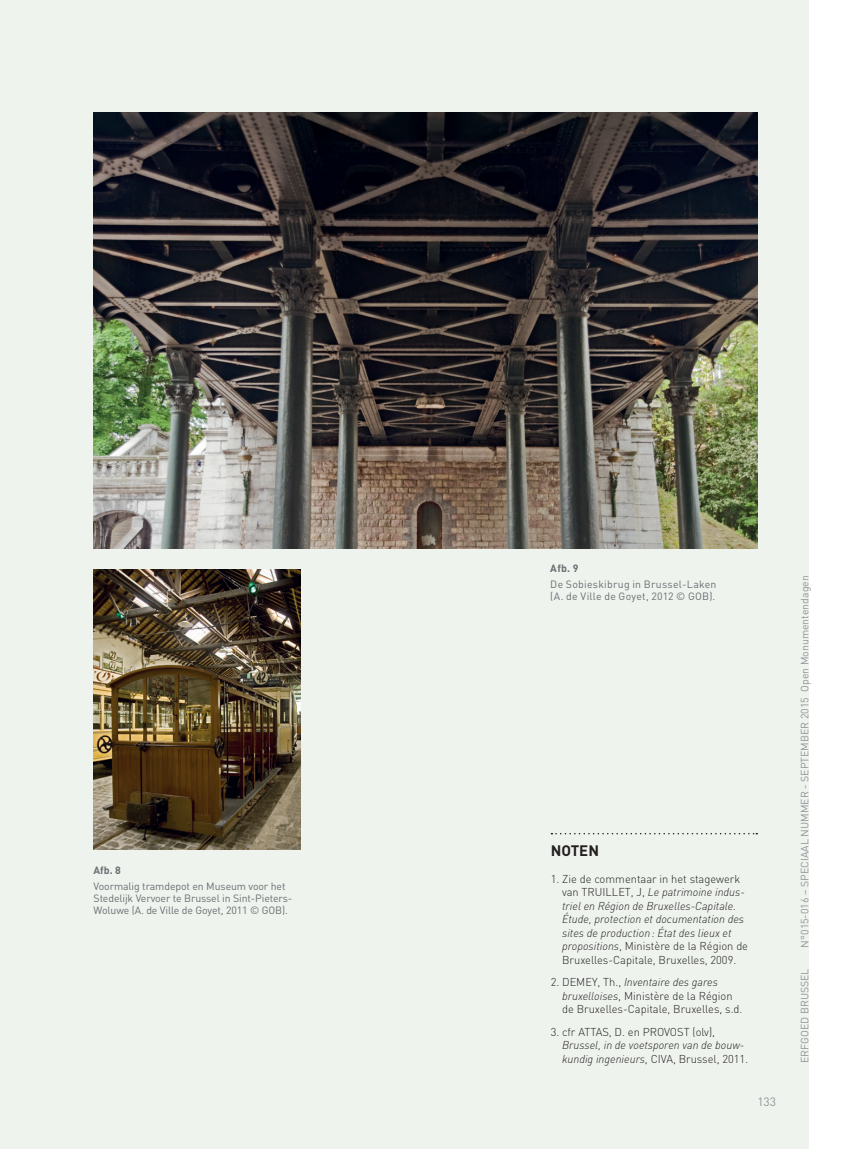
<style>
.page{position:relative;width:851px;height:1149px;background:#fff}
.page>*{position:absolute;margin:0;border:0;box-sizing:border-box;transform-origin:0 0}
.t1{font:700 15px "DIN";color:#231f20}
.t2{font:12px "DIN";color:#939598}
.t3{font:300 11.4px/13.5px "DIN";color:#231f20}
.t4{font:italic 300 11.4px/13.5px "DINOT";color:#231f20}
.t5{font:10.5px/12px "DIN";letter-spacing:-.01em;color:#6c6d70}
.t6{font:10.5px "DIN";color:#939598}
.t7{font:10.5px/12px "DIN";letter-spacing:.025em;color:#6c6d70}
.t8{font:700 10.5px "DIN";color:#6c6d70}
.s1{font-family:"DIN";font-style:normal}
.s2{font-family:"DINOT";font-style:italic}
</style>
<div class="page">
<div style="left:0;top:0;width:808px;height:1148px;background:#eef3ee"></div>
<svg style="left:551px;top:833px;width:206px;height:1px"></svg>
<img style="left:94px;top:113px;width:662px;height:435px">
<img style="left:94px;top:569px;width:206px;height:280px">
<p class="t8" style="left:94px;top:862px;width:29px">Afb. 8</p>
<p class="t5" style="left:94px;top:879px;width:200px">Voormalig tramdepot en Museum voor het<br>Stedelijk Vervoer te Brussel in Sint-Pieters-<br>Woluwe (A. de Ville de Goyet, 2011 © GO B).</p>
<p class="t8" style="left:550px;top:561px;width:30px">Afb. 9</p>
<p class="t7" style="left:550px;top:578px;width:168px">De Sobieskibrug in Brussel-Laken (A. de Ville de Goyet, 2012 © GO B).</p>
<h1 class="t1" style="left:550px;top:840px;width:11px">NOTEN</h1>
<p class="t3" style="left:562px;top:871px;width:179px;text-indent:-11px">1. Zie de commentaar in het stagewerk van TRU</p>
<p class="t4" style="left:562px;top:885px;width:184px;text-indent:69px"><span class="s1">, J,</span> Le patrimoine indus&shy;triel en Région de Bruxelles-Capitale.<br>Étude, protection et documentation des sites de production: État des lieux et</p>
<p class="t3" style="left:562px;top:939px;width:187px"><span class="s2">propositions</span>, M inistère de la Région de<br>B ruxelles-Capitale, B ruxelles, 2009.</p>
<p class="t3" style="left:550px;top:975px;width:20px">2. DEMEY</p>
<p class="t4" style="left:597px;top:975px;width:122px"><span class="s1">, Th.,</span> Inventaire des gares</p>
<p class="t3" style="left:562px;top:988px;width:182px"><span class="s2">bruxelloises</span>, M inistère de la Région de B ruxelles-Capitale, B ruxelles, s.d.</p>
<p class="t3" style="left:550px;top:1024px;width:107px">3. cfr ATTAS, D . en PROVOST</p>
<p class="t3" style="left:692px;top:1024px;width:24px">(olv),</p>
<p class="t4" style="left:562px;top:1038px;width:184px">Brussel, in de voetsporen van de bouw-</p>
<p class="t3" style="left:562px;top:1051px;width:187px"><span class="s2">kundig ingenieurs</span>, C IVA, B russel, 2011.</p>
<p class="t3" style="left:602px;top:885px;width:10px">ILLET</p>
<p class="t2" style="left:757px;top:1094px;width:20px">133</p>
<p class="t6" style="left:798px;top:1062px;width:489px;rotate:-90deg">Erfgoed Brussel N°015-016 – SPECIAAL NU MMER - SEPTEMBER 2015 Open Monumentendagen</p>
</div>
